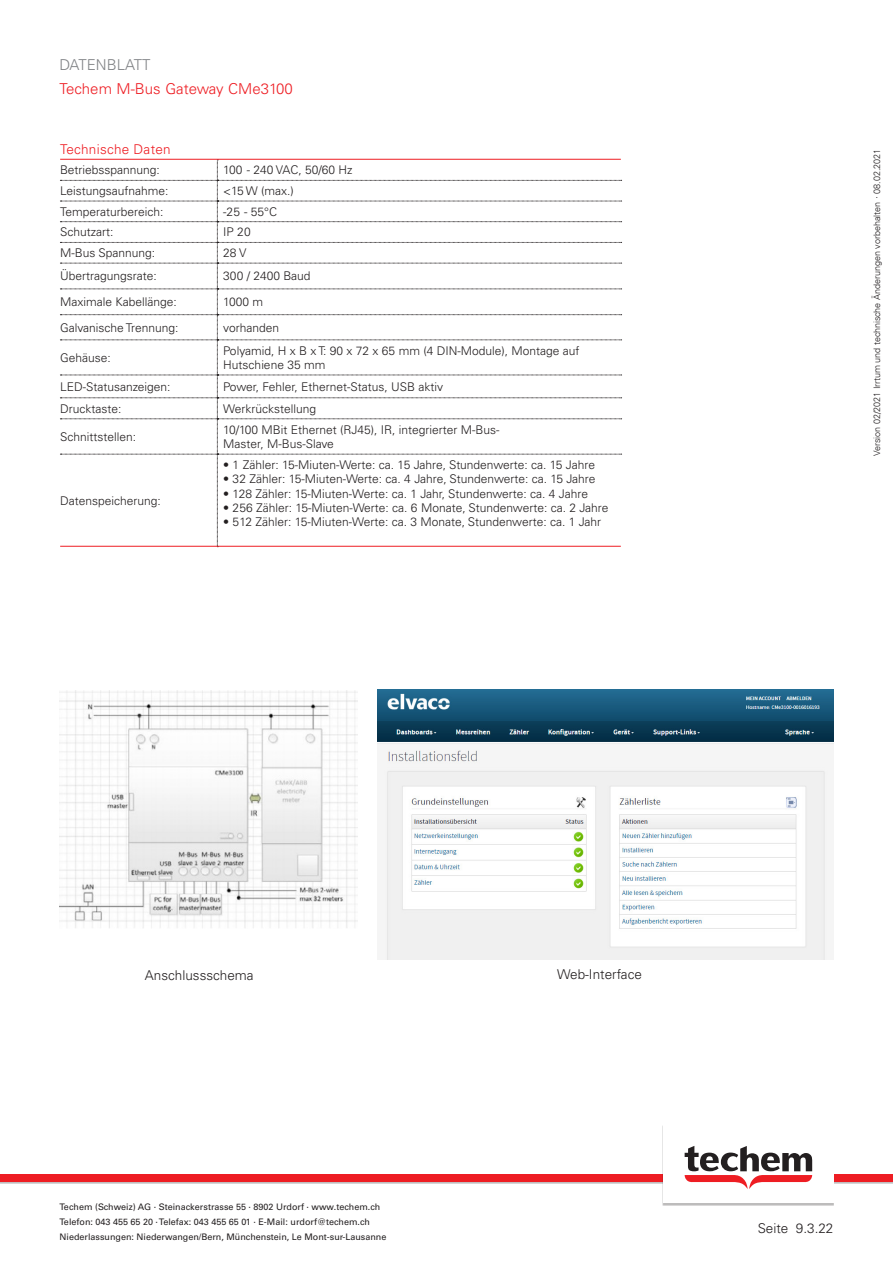
<style>
.page{position:relative;width:893px;height:1263px;background:#fff}
.page>*{position:absolute;margin:0;border:0;box-sizing:border-box;transform-origin:0 0}
.t1{font:300 15px "Univers LT Pro 45";color:#ee1d23}
.t2{font:300 15px "Univers LT Pro 45";color:#808285}
.t3{font:300 13.5px "Univers LT Pro 45";color:#231f20}
.t4{font:300 13.5px "Univers LT Pro 45";letter-spacing:.02em;color:#ee1d23}
.t5{font:300 12px/14.4px "Univers LT Pro 45";color:#231f20}
.t6{font:9px/15px "Univers LT Pro 55 Roman";color:#231f20}
.t7{font:300 9px "Univers 45";color:#231f20}
.s1{font-family:"Arial";font-weight:400}
</style>
<div class="page">
<div style="left:0;top:1175px;width:893px;height:9px;background:#bfbdbe"></div>
<div style="left:0;top:1175px;width:893px;height:7px;background:#ee1d23"></div>
<div style="left:662px;top:1125px;width:172px;height:80px;background:#bdbcbc"></div>
<div style="left:663px;top:1124px;width:170px;height:79px;background:#fff"></div>
<svg style="left:685px;top:1146px;width:127px;height:43px"></svg>
<svg style="left:60px;top:160px;width:562px;height:386px"></svg>
<hr style="left:60px;top:159px;width:561px;height:1px;background:#ee1d23">
<hr style="left:60px;top:546px;width:561px;height:1px;background:#ee1d23">
<img style="left:377px;top:689px;width:456px;height:270px">
<img style="left:60px;top:690px;width:298px;height:238px">
<p class="t2" style="left:60px;top:56px;width:93px">DATENBLATT</p>
<p class="t1" style="left:60px;top:80px;width:235px">Techem M-Bus Gateway CMe3100</p>
<p class="t4" style="left:60px;top:141px;width:112px">Technische Daten</p>
<p class="t5" style="left:60px;top:163px;width:101px">Betriebsspannung:</p>
<p class="t5" style="left:223px;top:163px;width:131px">100 - 240 VAC, 50/60 Hz</p>
<p class="t5" style="left:60px;top:184px;width:110px">Leistungsaufnahme:</p>
<p class="t5" style="left:223px;top:184px;width:72px">&lt;15 W (max.)</p>
<p class="t5" style="left:60px;top:204px;width:105px">Temperaturbereich:</p>
<p class="t5" style="left:223px;top:204px;width:55px">-25 - 55°C</p>
<p class="t5" style="left:60px;top:225px;width:55px">Schutzart:</p>
<p class="t5" style="left:223px;top:225px;width:29px">IP 20</p>
<p class="t5" style="left:60px;top:246px;width:96px">M-Bus Spannung:</p>
<p class="t5" style="left:223px;top:246px;width:25px">28 V</p>
<p class="t5" style="left:60px;top:269px;width:98px">Übertragungsrate:</p>
<p class="t5" style="left:223px;top:269px;width:89px">300 / 2400 Baud</p>
<p class="t5" style="left:60px;top:295px;width:118px">Maximale Kabellänge:</p>
<p class="t5" style="left:223px;top:295px;width:41px">1000 m</p>
<p class="t5" style="left:60px;top:320px;width:120px">Galvanische Trennung:</p>
<p class="t5" style="left:223px;top:320px;width:57px">vorhanden</p>
<p class="t5" style="left:60px;top:350px;width:52px">Gehäuse:</p>
<p class="t5" style="left:223px;top:343px;width:358px">Polyamid, H x B x T: 90 x 72 x 65 mm (4 DIN-Module), Montage auf<br>Hutschiene 35 mm</p>
<p class="t5" style="left:60px;top:379px;width:112px">LED-Statusanzeigen:</p>
<p class="t5" style="left:223px;top:379px;width:221px">Power, Fehler, Ethernet-Status, USB aktiv</p>
<p class="t5" style="left:60px;top:401px;width:63px">Drucktaste:</p>
<p class="t5" style="left:223px;top:401px;width:94px">Werkrückstellung</p>
<p class="t5" style="left:60px;top:429px;width:78px">Schnittstellen:</p>
<p class="t5" style="left:223px;top:422px;width:278px">10/100 MBit Ethernet (RJ45), IR, integrierter M-Bus-</p>
<p class="t5" style="left:223px;top:436px;width:112px">Master, M-Bus-Slave</p>
<p class="t5" style="left:60px;top:493px;width:102px">Datenspeicherung:</p>
<p class="t5" style="left:223px;top:457px;width:373px">• 1 Zähler: 15-Miuten-Werte: ca. 15 Jahre, Stundenwerte: ca. 15 Jahre</p>
<p class="t5" style="left:223px;top:472px;width:374px">• 32 Zähler: 15-Miuten-Werte: ca. 4 Jahre, Stundenwerte: ca. 15 Jahre</p>
<p class="t5" style="left:223px;top:486px;width:366px">• 128 Zähler: 15-Miuten-Werte: ca. 1 Jahr, Stundenwerte: ca. 4 Jahre</p>
<p class="t5" style="left:223px;top:500px;width:387px">• 256 Zähler: 15-Miuten-Werte: ca. 6 Monate, Stundenwerte: ca. 2 Jahre</p>
<p class="t5" style="left:223px;top:515px;width:379px">• 512 Zähler: 15-Miuten-Werte: ca. 3 Monate, Stundenwerte: ca. 1 Jahr</p>
<p class="t7" style="left:872px;top:456px;width:309px;rotate:-90deg">Version 02/2021 Irrtum und technische Änderungen vorbehalten <span class="s1">·</span> 08.02.2021</p>
<p class="t3" style="left:145px;top:967px;width:110px">Anschlussschema</p>
<p class="t3" style="left:557px;top:966px;width:86px">Web-Interface</p>
<p class="t6" style="left:60px;top:1199px;width:328px">Techem (Schweiz) AG · Steinackerstrasse 55 · 8902 Urdorf · www.techem.ch<br>Telefon: 043 455 65 20 · Telefax: 043 455 65 01 · E-Mail: urdorf@techem.ch<br>Niederlassungen: Niederwangen/Bern, Münchenstein, Le Mont-sur-Lausanne</p>
<p class="t3" style="left:758px;top:1220px;width:77px">Seite 9.3.22</p>
</div>
